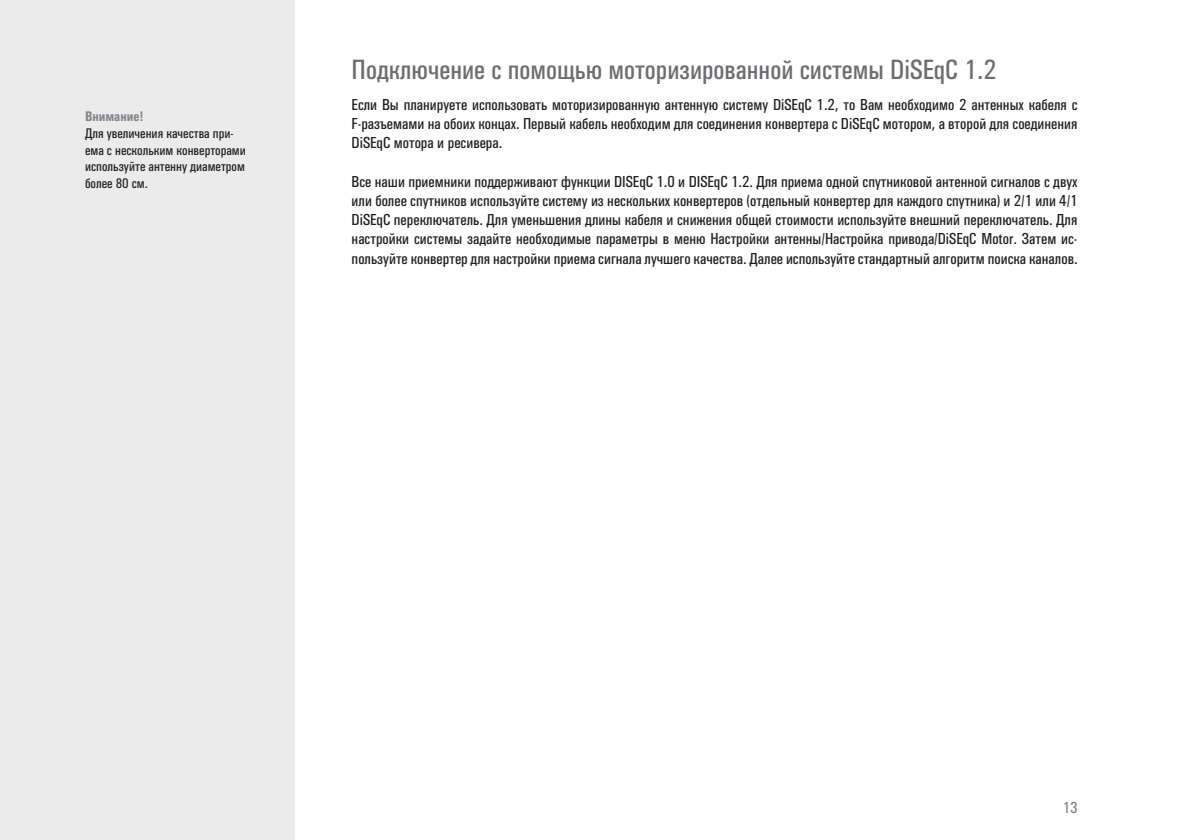
<style>
.page{position:relative;width:1191px;height:840px;background:#fff}
.page>*{position:absolute;margin:0;border:0;box-sizing:border-box;transform-origin:0 0}
.t1{font:28px "Univers Cond C";color:#6c6d70}
.t2{font:16px/19.2px "Univers Cond C";color:#231f20;text-align:justify}
.t3{font:16px "Univers Cond C";color:#808285}
.t4{font:14px/16.8px "Univers Cond C";color:#231f20}
.t5{font:700 14px "Univers Cond C";color:#808285}
</style>
<div class="page">
<div style="left:0;top:0;width:295px;height:839px;background:#ebebec"></div>
<p class="t5" style="left:85px;top:108px;width:60px">Внимание!</p>
<p class="t4" style="left:85px;top:125px;width:162px">Для увеличения качества при&shy;ема с нескольким конверторами используйте антенну диаметром более 80 см.</p>
<h1 class="t1" style="left:351px;top:54px;width:646px">Подключение с помощью моторизированной системы DiSEqC 1.2</h1>
<p class="t2" style="left:351px;top:95px;width:727px">Если Вы планируете использовать моторизированную антенную систему DiSEqC 1.2, то Вам необходимо 2 антенных кабеля с F-разъемами на обоих концах. Первый кабель необходим для соединения конвертера с DiSEqC мотором, а второй для соединения DiSEqC мотора и ресивера.</p>
<p class="t2" style="left:351px;top:172px;width:727px">Все наши приемники поддерживают функции DISEqC 1.0 и DISEqC 1.2. Для приема одной спутниковой антенной сигналов с двух или более спутников используйте систему из нескольких конвертеров (отдельный конвертер для каждого спутника) и 2/1 или 4/1<br>DiSEqC переключатель. Для уменьшения длины кабеля и снижения общей стоимости используйте внешний переключатель. Для настройки системы задайте необходимые параметры в меню Настройки антенны/Настройка привода/DiSEqC Motor. Затем ис&shy;пользуйте конвертер для настройки приема сигнала лучшего качества. Далее используйте стандартный алгоритм поиска каналов.</p>
<p class="t3" style="left:1062px;top:798px;width:16px">13</p>
</div>
